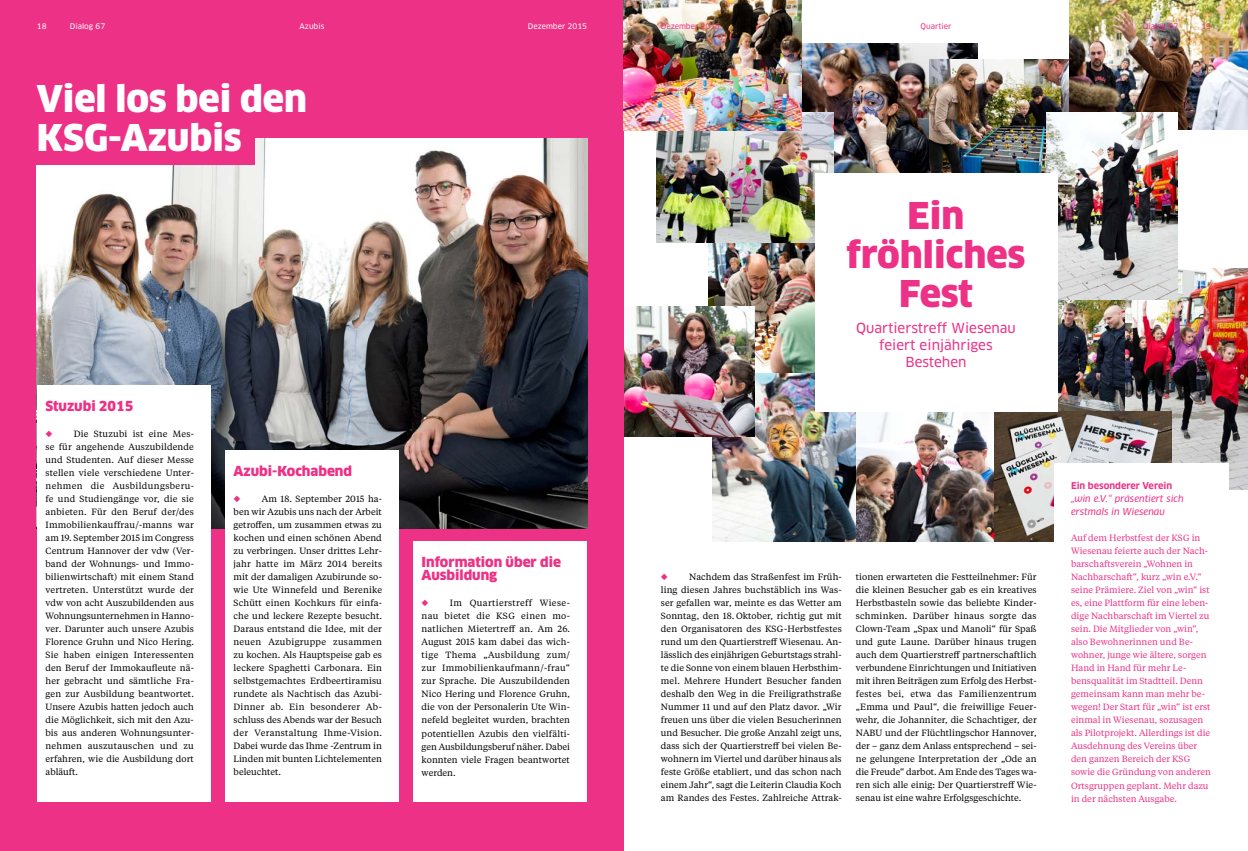
<style>
.page{position:relative;width:1248px;height:851px;background:#fff}
.page>*{position:absolute;margin:0;border:0;box-sizing:border-box;transform-origin:0 0}
.t1{font:900 36px/39px "Clan Pro";color:#fff}
.t2{font:900 36px/39px "Clan Pro";color:#ed3186;text-align:center}
.t3{font:900 13.5px/13px "Clan Pro";color:#ed3186}
.t4{font:13.5px/17px "Clan Pro News";color:#ed3186;text-align:center}
.t5{font:italic 9.2px/13px "Clan Pro News";color:#ed3186}
.t6{font:700 9.2px "Clan Pro";color:#ed3186}
.t7{font:9px/13px "Tiempos Text";color:#000;text-align:justify}
.t8{font:9px/13px "Tiempos Text";color:#ed3186}
.t9{font:7.5px "Clan Pro News";color:#ed3186}
.t10{font:7.5px "Clan Pro News";color:#fff}
.s1{color:#ed3186}
</style>
<div class="page">
<div style="left:0;top:0;width:624px;height:850px;background:#ed3186"></div>
<img style="left:1058px;top:300px;width:67px;height:111px">
<img style="left:855px;top:412px;width:139px;height:129px">
<img style="left:712px;top:372px;width:143px;height:169px">
<img style="left:1125px;top:268px;width:122px;height:221px">
<img style="left:708px;top:242px;width:106px;height:130px">
<img style="left:994px;top:411px;width:177px;height:130px">
<img style="left:624px;top:306px;width:130px;height:131px">
<img style="left:801px;top:43px;width:176px;height:130px">
<img style="left:656px;top:112px;width:177px;height:130px">
<img style="left:929px;top:60px;width:140px;height:113px">
<img style="left:1069px;top:0;width:178px;height:130px">
<img style="left:623px;top:0;width:178px;height:130px">
<img style="left:1046px;top:112px;width:130px;height:188px">
<img style="left:37px;top:138px;width:550px;height:390px">
<div style="left:21px;top:117px;width:233px;height:47px;background:#ed3186"></div>
<div style="left:413px;top:541px;width:174px;height:260px;background:#fff"></div>
<div style="left:225px;top:450px;width:174px;height:351px;background:#fff"></div>
<div style="left:37px;top:385px;width:174px;height:416px;background:#fff"></div>
<div style="left:1053px;top:463px;width:174px;height:351px;background:#fff"></div>
<div style="left:814px;top:173px;width:242px;height:238px;background:#fff"></div>
<p class="t10" style="left:37px;top:22px;width:11px">18</p>
<p class="t10" style="left:70px;top:22px;width:37px">Dialog 67</p>
<p class="t10" style="left:299px;top:22px;width:26px">Azubis</p>
<p class="t10" style="left:528px;top:22px;width:61px">Dezember 2015</p>
<p class="t9" style="left:660px;top:22px;width:61px">Dezember 2015</p>
<p class="t9" style="left:920px;top:22px;width:32px">Quartier</p>
<p class="t9" style="left:1142px;top:22px;width:37px">Dialog 67</p>
<p class="t9" style="left:1201px;top:22px;width:11px">19</p>
<h1 class="t1" style="left:37px;top:80px;width:271px">Viel los bei den<br>KSG-Azubis</h1>
<h2 class="t3" style="left:45px;top:400px;width:89px">Stuzubi 2015</h2>
<p class="t7" style="left:45px;top:427px;width:150px"><span class="s1">◆</span> Die Stuzubi ist eine Mes&shy;se für angehende Auszubildende und Studenten. Auf dieser Messe stellen viele verschiedene Unter&shy;nehmen die Ausbildungsberu&shy;fe und Studiengänge vor, die sie anbieten. Für den Beruf der/des Immobilienkauffrau/-manns war am 19. September 2015 im Congress Centrum Hannover der vdw (Ver&shy;band der Wohnungs- und Immo&shy;bilienwirtschaft) mit einem Stand vertreten. Unterstützt wurde der vdw von acht Auszubildenden aus Wohnungsunternehmen in Hanno&shy;ver. Darunter auch unsere Azubis Florence Gruhn und Nico Hering.<br>Sie haben einigen Interessenten den Beruf der Immokaufleute nä&shy;her gebracht und sämtliche Fra&shy;gen zur Ausbildung beantwortet.<br>Unsere Azubis hatten jedoch auch die Möglichkeit, sich mit den Azu&shy;bis aus anderen Wohnungsunter&shy;nehmen auszutauschen und zu erfahren, wie die Ausbildung dort abläuft.</p>
<h2 class="t3" style="left:233px;top:465px;width:120px">Azubi-Kochabend</h2>
<p class="t7" style="left:233px;top:492px;width:150px"><span class="s1">◆</span> Am 18. September 2015 ha&shy;ben wir Azubis uns nach der Arbeit getroffen, um zusammen etwas zu kochen und einen schönen Abend zu verbringen. Unser drittes Lehr&shy;jahr hatte im März 2014 bereits mit der damaligen Azubirunde so&shy;wie Ute Winnefeld und Berenike Schütt einen Kochkurs für einfa&shy;che und leckere Rezepte besucht.<br>Daraus entstand die Idee, mit der neuen Azubigruppe zusammen zu kochen. Als Hauptspeise gab es leckere Spaghetti Carbonara. Ein selbstgemachtes Erdbeertiramisu rundete als Nachtisch das Azubi-Dinner ab. Ein besonderer Ab&shy;schluss des Abends war der Besuch der Veranstaltung Ihme-Vision.<br>Dabei wurde das Ihme -Zentrum in Linden mit bunten Lichtelementen beleuchtet.</p>
<h2 class="t3" style="left:421px;top:556px;width:141px">Information über die<br>Ausbildung</h2>
<p class="t7" style="left:421px;top:596px;width:150px"><span class="s1">◆</span> Im Quartierstreff Wiese&shy;nau bietet die KSG einen mo&shy;natlichen Mietertreff an. Am 26.<br>August 2015 kam dabei das wich&shy;tige Thema „Ausbildung zum/ zur Immobilienkaufmann/-frau“ zur Sprache. Die Auszubildenden Nico Hering und Florence Gruhn, die von der Personalerin Ute Win&shy;nefeld begleitet wurden, brachten potentiellen Azubis den vielfälti&shy;gen Ausbildungsberuf näher. Dabei konnten viele Fragen beantwortet werden.</p>
<h1 class="t2" style="left:846px;top:197px;width:180px">Ein fröhliches<br>Fest</h1>
<h2 class="t4" style="left:856px;top:320px;width:161px">Quartierstreff Wiesenau feiert einjähriges<br>Bestehen</h2>
<p class="t7" style="left:660px;top:570px;width:182px"><span class="s1">◆</span> Nachdem das Straßenfest im Früh&shy;ling diesen Jahres buchstäblich ins Was&shy;ser gefallen war, meinte es das Wetter am Sonntag, den 18. Oktober, richtig gut mit den Organisatoren des KSG-Herbstfestes rund um den Quartierstreff Wiesenau. An&shy;lässlich des einjährigen Geburtstags strahl&shy;te die Sonne von einem blauen Herbsthim&shy;mel. Mehrere Hundert Besucher fanden deshalb den Weg in die Freiligrathstraße Nummer 11 und auf den Platz davor. „Wir freuen uns über die vielen Besucherinnen und Besucher. Die große Anzahl zeigt uns, dass sich der Quartierstreff bei vielen Be&shy;wohnern im Viertel und darüber hinaus als feste Größe etabliert, und das schon nach einem Jahr“, sagt die Leiterin Claudia Koch am Randes des Festes. Zahlreiche Attrak-</p>
<p class="t7" style="left:855px;top:570px;width:182px">tionen erwarteten die Festteilnehmer: Für die kleinen Besucher gab es ein kreatives Herbstbasteln sowie das beliebte Kinder&shy;schminken. Darüber hinaus sorgte das Clown-Team „Spax und Manoli“ für Spaß und gute Laune. Darüber hinaus trugen auch dem Quartierstreff partnerschaftlich verbundene Einrichtungen und Initiativen mit ihren Beiträgen zum Erfolg des Herbst&shy;festes bei, etwa das Familienzentrum „Emma und Paul“, die freiwillige Feuer&shy;wehr, die Johanniter, die Schachtiger, der NABU und der Flüchtlingschor Hannover, der – ganz dem Anlass entsprechend – sei&shy;ne gelungene Interpretation der „Ode an die Freude“ darbot. Am Ende des Tages wa&shy;ren sich alle einig: Der Quartierstreff Wie&shy;senau ist eine wahre Erfolgsgeschichte.</p>
<p class="t6" style="left:1070px;top:480px;width:103px">Ein besonderer Verein</p>
<p class="t5" style="left:1070px;top:492px;width:114px">„win e.V.“ präsentiert sich erstmals in Wiesenau</p>
<p class="t8" style="left:1070px;top:531px;width:141px">Auf dem Herbstfest der KSG in<br>Wiesenau feierte auch der Nach&shy;barschaftsverein „Wohnen in<br>Nachbarschaft“, kurz „win e.V.“ seine Prämiere. Ziel von „win“ ist es, eine Plattform für eine leben&shy;dige Nachbarschaft im Viertel zu sein. Die Mitglieder von „win“, also Bewohnerinnen und Be&shy;wohner, junge wie ältere, sorgen<br>Hand in Hand für mehr Le&shy;bensqualität im Stadtteil. Denn gemeinsam kann man mehr be&shy;wegen! Der Start für „win“ ist erst einmal in Wiesenau, sozusagen als Pilotprojekt. Allerdings ist die<br>Ausdehnung des Vereins über den ganzen Bereich der KSG sowie die Gründung von anderen<br>Ortsgruppen geplant. Mehr dazu in der nächsten Ausgabe.</p>
</div>
